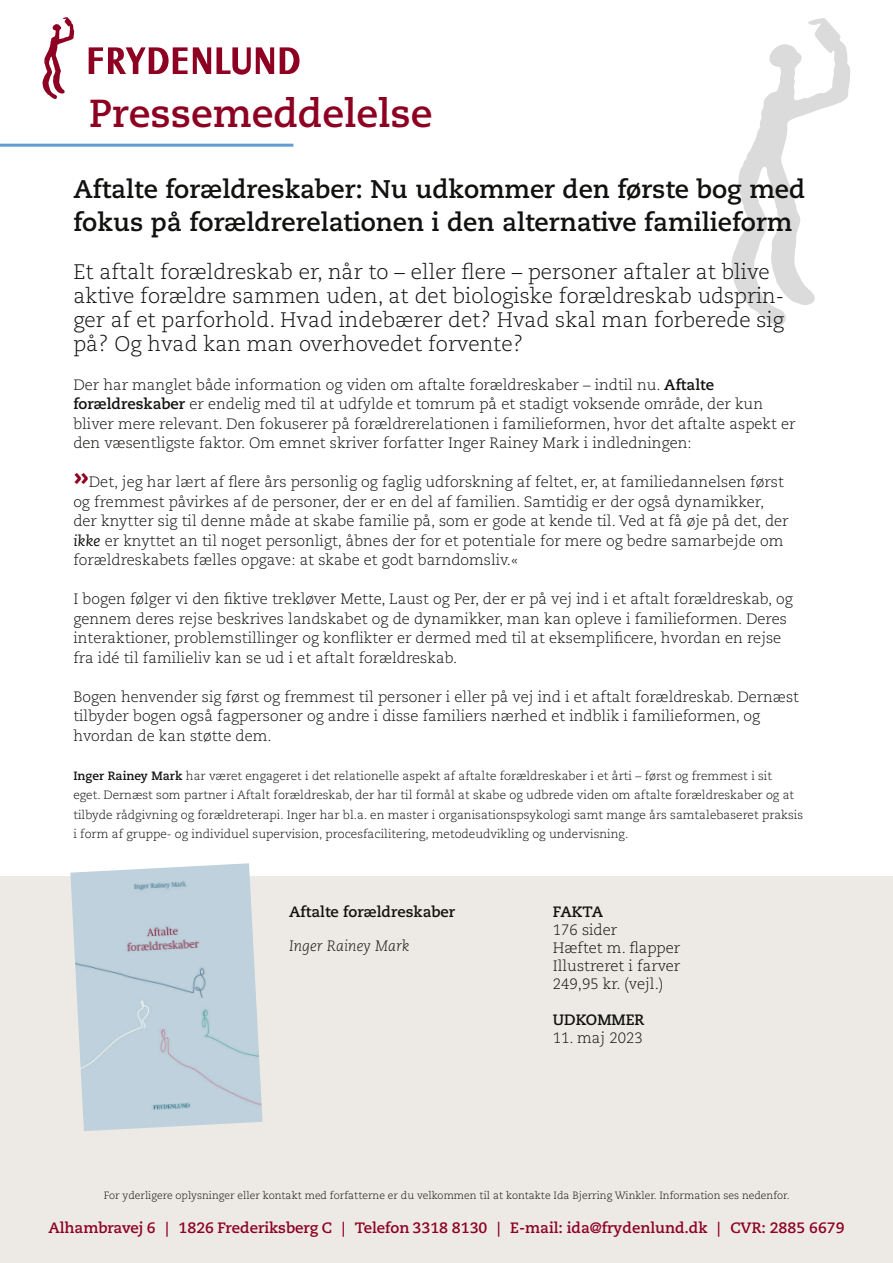
<style>
.page{position:relative;width:893px;height:1263px;background:#fff}
.page>*{position:absolute;margin:0;border:0;box-sizing:border-box;transform-origin:0 0}
.t1{font:700 39px "Caecilia LT Std";color:#8d0022}
.t2{font:700 25.5px/32.4px "Caecilia LT Std";color:#11110f}
.t3{font:300 21px/24px "Caecilia LT Std";color:#11110f}
.t4{font:300 15px/19.5px "Caecilia LT Std";color:#11110f}
.t5{font:700 15px "Caecilia LT Std";color:#8d0022}
.t6{font:700 15px "Caecilia LT Std";color:#11110f}
.t7{font:italic 300 15px "Caecilia LT Std";color:#11110f}
.t8{font:300 12px/19.5px "Caecilia LT Std";color:#11110f}
.t9{font:300 10.5px "Caecilia LT Std";color:#11110f}
.s1{font-weight:700}
.s2{font-weight:700;font-size:30px;color:#8d0022}
.s3{font-weight:400;font-style:italic}
</style>
<div class="page">
<svg style="left:731px;top:18px;width:119px;height:307px"></svg>
<hr style="left:0;top:144px;width:293px;height:3px;background:#639dd3">
<div style="left:0;top:876px;width:893px;height:387px;background:#edeae5"></div>
<svg style="left:43px;top:17px;width:32px;height:82px"></svg>
<svg style="left:89px;top:47px;width:122px;height:27px"></svg>
<svg style="left:217px;top:47px;width:57px;height:28px"></svg>
<svg style="left:280px;top:47px;width:20px;height:27px"></svg>
<img style="left:70px;top:863px;width:193px;height:268px">
<h1 class="t1" style="left:89px;top:91px;width:345px">Pressemeddelelse</h1>
<h2 class="t2" style="left:73px;top:174px;width:733px">Aftalte forældreskaber: Nu udkommer den første bog med fokus på forældrerelationen i den alternative familieform</h2>
<p class="t3" style="left:73px;top:260px;width:712px">Et aftalt forældreskab er, når to – eller flere – personer aftaler at blive aktive forældre sammen uden, at det biologiske forældreskab udsprin&shy;ger af et parforhold. Hvad indebærer det? Hvad skal man forberede sig på? Og hvad kan man overhovedet forvente?</p>
<p class="t4" style="left:73px;top:375px;width:724px">Der har manglet både information og viden om aftalte forældreskaber – indtil nu. <span class="s1">Aftalte forældreskaber</span> er endelig med til at udfylde et tomrum på et stadigt voksende område, der kun bliver mere relevant. Den fokuserer på forældrerelationen i familieformen, hvor det aftalte aspekt er den væsentligste faktor. Om emnet skriver forfatter Inger Rainey Mark i indledningen:</p>
<p class="t4" style="left:73px;top:473px;width:717px"><span class="s2">»</span>Det, jeg har lært af flere års personlig og faglig udforskning af feltet, er, at familiedannelsen først og fremmest påvirkes af de personer, der er en del af familien. Samtidig er der også dynamikker, der knytter sig til denne måde at skabe familie på, som er gode at kende til. Ved at få øje på det, der <span class="s3">ikke</span> er knyttet an til noget personligt, åbnes der for et potentiale for mere og bedre samarbejde om forældreskabets fælles opgave: at skabe et godt barndomsliv.«</p>
<p class="t4" style="left:73px;top:590px;width:721px">I bogen følger vi den fiktive trekløver Mette, Laust og Per, der er på vej ind i et aftalt forældreskab, og gennem deres rejse beskrives landskabet og de dynamikker, man kan opleve i familieformen. Deres interaktioner, problemstillinger og konflikter er dermed med til at eksemplificere, hvordan en rejse fra idé til familieliv kan se ud i et aftalt forældreskab.</p>
<p class="t4" style="left:73px;top:687px;width:727px">Bogen henvender sig først og fremmest til personer i eller på vej ind i et aftalt forældreskab. Dernæst tilbyder bogen også fagpersoner og andre i disse familiers nærhed et indblik i familieformen, og hvordan de kan støtte dem.</p>
<p class="t8" style="left:73px;top:766px;width:731px"><span class="s1">Inger Rainey Mark</span> har været engageret i det relationelle aspekt af aftalte forældreskaber i et årti – først og fremmest i sit<br>eget. Dernæst som partner i Aftalt forældreskab, der har til formål at skabe og udbrede viden om aftalte forældreskaber og at tilbyde rådgivning og forældreterapi. Inger har bl.a. en master i organisationspsykologi samt mange års samtalebaseret praksis i form af gruppe- og individuel supervision, procesfacilitering, metodeudvikling og undervisning.</p>
<p class="t6" style="left:289px;top:903px;width:168px">Aftalte forældreskaber</p>
<p class="t7" style="left:289px;top:938px;width:122px">Inger Rainey Mark</p>
<p class="t6" style="left:553px;top:903px;width:52px">FAKTA</p>
<p class="t4" style="left:553px;top:921px;width:129px;line-height:18px">176 sider<br>Hæftet m. flapper<br>Illustreret i farver<br>249,95 kr. (vejl.)</p>
<p class="t6" style="left:553px;top:1011px;width:93px">UDKOMMER</p>
<p class="t4" style="left:553px;top:1029px;width:92px">11. maj 2023</p>
<p class="t9" style="left:104px;top:1189px;width:687px">For yderligere oplysninger eller kontakt med forfatterne er du velkommen til at kontakte Ida Bjerring Winkler. Information ses nedenfor.</p>
<p class="t5" style="left:48px;top:1218px;width:798px">Alhambravej 6 | 1826 Frederiksberg C | Telefon 3318 8130 | E-mail: ida@frydenlund.dk | CVR: 2885 6679</p>
</div>
